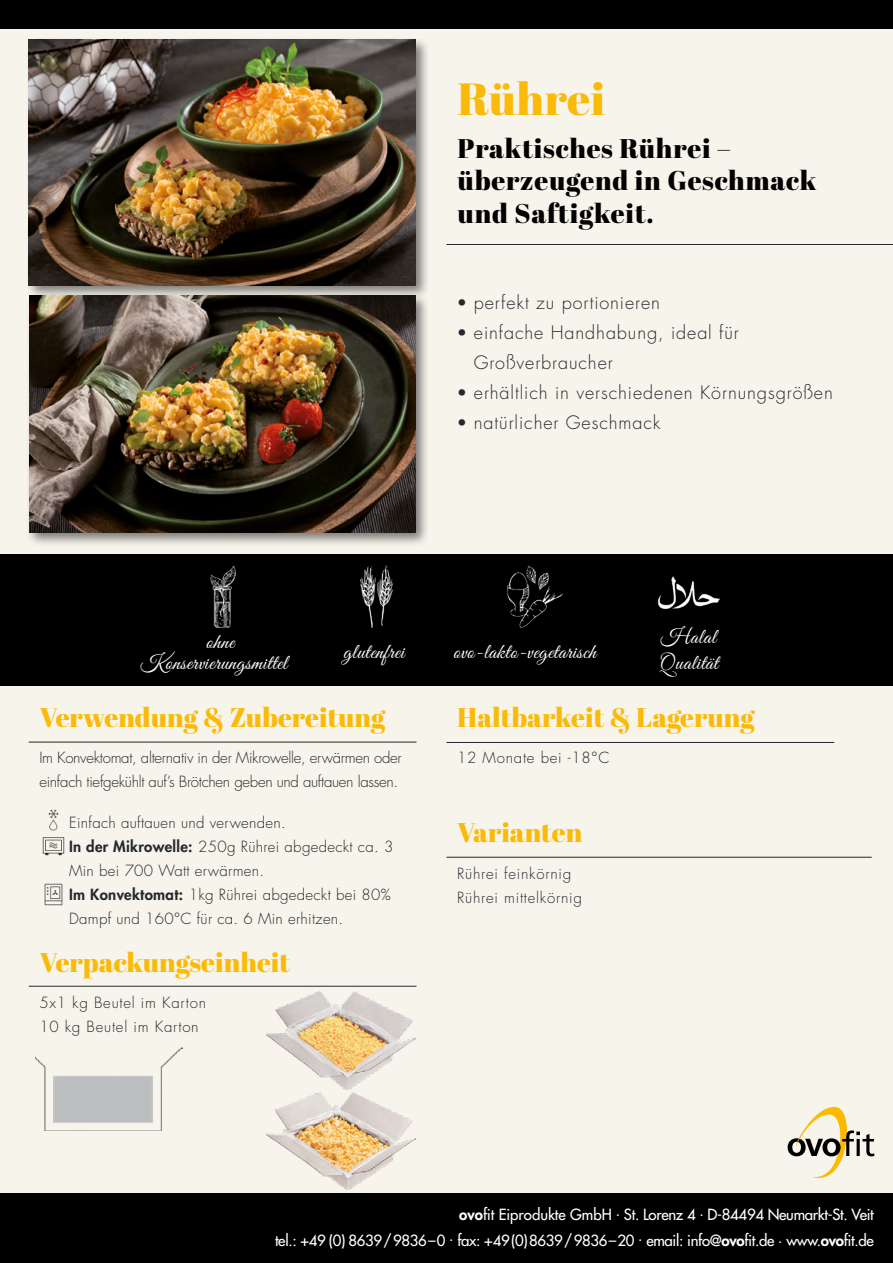
<style>
.page{position:relative;width:893px;height:1263px;background:#fff}
.page>*{position:absolute;margin:0;border:0;box-sizing:border-box;transform-origin:0 0}
.t1{font:45px "Abril Fatface";letter-spacing:.01em;color:#faba09}
.t2{font:27px "Abril Fatface";color:#faba09}
.t3{font:27px/32.4px "Abril Fatface";letter-spacing:.03em;color:#020203}
.t4{font:21px/21px "Great Vibes";letter-spacing:.03em;color:#fff;text-align:center}
.t5{font:300 18px/30px "Futura";letter-spacing:.05em;color:#23292c}
.t6{font:300 15px/24px "Futura";letter-spacing:.02em;color:#23292c}
.t7{font:15px/25.5px "Futura";letter-spacing:-.02em;color:#fff;text-align:right}
.t8{font:300 15px/24px "Futura";letter-spacing:-.02em;color:#23292c}
.t9{font:300 15px/24px "Futura";letter-spacing:.05em;color:#23292c}
.s1{font-family:"Helvetica"}
.s2{font-weight:800}
</style>
<div class="page">
<div style="left:0;top:8px;width:893px;height:1255px;background:#f7f4ec"></div>
<div style="left:0;top:1193px;width:893px;height:70px;background:#000"></div>
<hr style="left:29px;top:742px;width:387px;height:1px;background:#23292c">
<hr style="left:29px;top:986px;width:387px;height:1px;background:#23292c">
<hr style="left:446px;top:244px;width:447px;height:1px;background:#23292c">
<div style="left:0;top:0;width:893px;height:29px;background:#000"></div>
<div style="left:26px;top:36px;width:405px;height:264px;background:#000;opacity:.5"></div>
<img style="left:29px;top:39px;width:386px;height:246px">
<svg style="left:788px;top:1107px;width:86px;height:71px"></svg>
<div style="left:26px;top:292px;width:404px;height:255px;background:#000;opacity:.5"></div>
<img style="left:29px;top:295px;width:386px;height:237px">
<hr style="left:446px;top:857px;width:426px;height:1px;background:#23292c">
<img style="left:35px;top:1047px;width:148px;height:84px">
<img style="left:267px;top:991px;width:148px;height:99px">
<img style="left:267px;top:1092px;width:148px;height:97px">
<div style="left:0;top:554px;width:893px;height:131px;background:#000"></div>
<img style="left:210px;top:566px;width:26px;height:61px">
<img style="left:360px;top:565px;width:34px;height:62px">
<img style="left:658px;top:576px;width:61px;height:33px">
<img style="left:507px;top:566px;width:56px;height:61px">
<hr style="left:446px;top:742px;width:388px;height:1px;background:#23292c">
<img style="left:43px;top:837px;width:21px;height:19px">
<img style="left:44px;top:884px;width:19px;height:21px">
<img style="left:48px;top:809px;width:11px;height:22px">
<h1 class="t1" style="left:458px;top:67px;width:149px">Rührei</h1>
<h2 class="t3" style="left:458px;top:131px;width:360px">Praktisches Rührei – überzeugend in Geschmack und Saftigkeit.</h2>
<p class="t5" style="left:458px;top:288px;width:204px"><span class="s1">•</span> perfekt zu portionieren</p>
<p class="t5" style="left:474px;top:318px;width:267px;text-indent:-16px"><span class="s1">•</span> einfache Handhabung, ideal für<br>Großverbraucher</p>
<p class="t5" style="left:458px;top:378px;width:377px"><span class="s1">•</span> erhältlich in verschiedenen Körnungsgrößen</p>
<p class="t5" style="left:458px;top:408px;width:205px"><span class="s1">•</span> natürlicher Geschmack</p>
<h3 class="t4" style="left:141px;top:633px;width:148px">ohne<br>Konservierungsmittel</h3>
<h3 class="t4" style="left:659px;top:626px;width:61px;line-height:25.2px;text-align:left">Halal<br>Qualität</h3>
<h3 class="t4" style="left:343px;top:642px;width:62px">glutenfrei</h3>
<h3 class="t4" style="left:453px;top:642px;width:144px">ovo-lakto-vegetarisch</h3>
<h2 class="t2" style="left:39px;top:698px;width:347px">Verwendung &amp; Zubereitung</h2>
<p class="t8" style="left:39px;top:746px;width:364px">Im Konvektomat, alternativ in der Mikrowelle, erwärmen oder einfach tiefgekühlt auf’s Brötchen geben und auftauen lassen.</p>
<p class="t6" style="left:69px;top:811px;width:326px">Einfach auftauen und verwenden.<br><span class="s2">In der Mikrowelle:</span> 250g Rührei abgedeckt ca. 3<br>Min bei 700 Watt erwärmen.<br><span class="s2">Im Konvektomat:</span> 1kg Rührei abgedeckt bei 80% Dampf und 160°C für ca. 6 Min erhitzen.</p>
<h2 class="t2" style="left:39px;top:943px;width:252px">Verpackungseinheit</h2>
<p class="t9" style="left:39px;top:991px;width:168px">5x1 kg Beutel im Karton<br>10 kg Beutel im Karton</p>
<h2 class="t2" style="left:457px;top:698px;width:299px">Haltbarkeit &amp; Lagerung</h2>
<p class="t9" style="left:457px;top:746px;width:154px">12 Monate bei -18°C</p>
<h2 class="t2" style="left:457px;top:813px;width:127px">Varianten</h2>
<p class="t9" style="left:457px;top:862px;width:126px">Rührei feinkörnig<br>Rührei mittelkörnig</p>
<p class="t7" style="left:275px;top:1202px;width:600px"><span class="s2">ovo</span>fit Eiprodukte GmbH · St. Lorenz 4 · D-84494 Neumarkt-St. Veit<br>tel.: +49 (0) 8639/9836–0 · fax: +49(0)8639/9836–20 · email: info@<span class="s2">ovo</span>fit.de · www.<span class="s2">ovo</span>fit.de</p>
</div>
